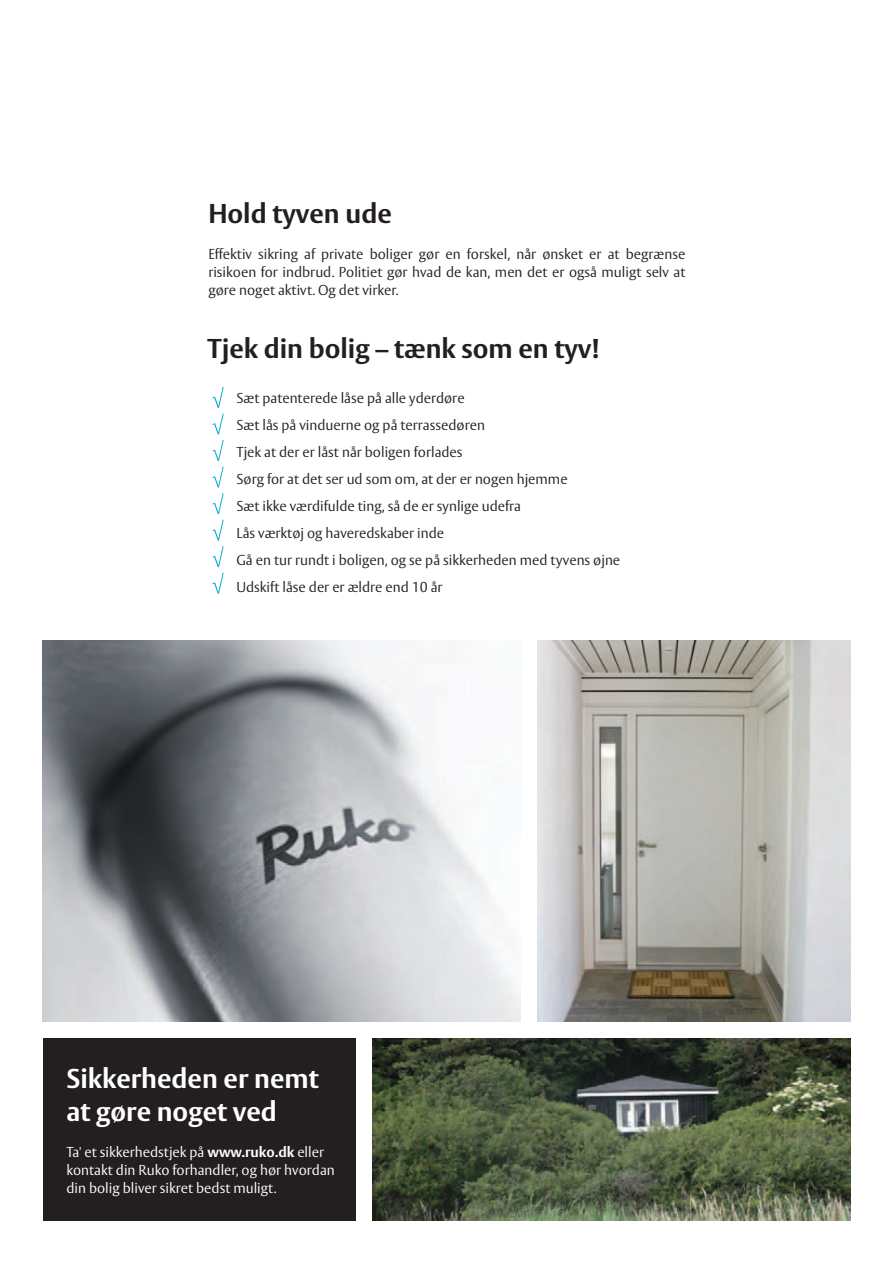
<style>
.page{position:relative;width:893px;height:1263px;background:#fff}
.page>*{position:absolute;margin:0;border:0;box-sizing:border-box;transform-origin:0 0}
.t1{font:700 27px "ASSA Vesta";color:#231f20}
.t2{font:700 27px/32.4px "ASSA Vesta";color:#fff}
.t3{font:300 14.25px/27px "ASSA Vesta";color:#231f20;text-align:justify}
.t4{font:300 14.25px/18px "ASSA Vesta";color:#fff}
.s1{font-weight:700}
</style>
<div class="page">
<div style="left:43px;top:1038px;width:312px;height:182px;background:#231f20"></div>
<img style="left:372px;top:1038px;width:478px;height:182px">
<img style="left:537px;top:640px;width:313px;height:381px">
<img style="left:43px;top:640px;width:477px;height:381px">
<svg style="left:212px;top:387px;width:12px;height:47px"></svg>
<svg style="left:212px;top:440px;width:12px;height:21px"></svg>
<svg style="left:212px;top:467px;width:12px;height:20px"></svg>
<svg style="left:212px;top:520px;width:12px;height:47px"></svg>
<svg style="left:212px;top:493px;width:12px;height:21px"></svg>
<svg style="left:212px;top:573px;width:12px;height:21px"></svg>
<h1 class="t1" style="left:208px;top:197px;width:185px">Hold tyven ude</h1>
<p class="t3" style="left:208px;top:246px;width:479px;line-height:18px">Effektiv sikring af private boliger gør en forskel, når ønsket er at begrænse risikoen for indbrud. Politiet gør hvad de kan, men det er også muligt selv at gøre noget aktivt. Og det virker.</p>
<h1 class="t1" style="left:207px;top:332px;width:394px">Tjek din bolig – tænk som en tyv!</h1>
<p class="t3" style="left:236px;top:385px;width:385px;text-align:left">Sæt patenterede låse på alle yderdøre<br>Sæt lås på vinduerne og på terrassedøren<br>Tjek at der er låst når boligen forlades<br>Sørg for at det ser ud som om, at der er nogen hjemme<br>Sæt ikke værdifulde ting, så de er synlige udefra<br>Lås værktøj og haveredskaber inde<br>Gå en tur rundt i boligen, og se på sikkerheden med tyvens øjne Udskift låse der er ældre end 10 år</p>
<h1 class="t2" style="left:66px;top:1063px;width:254px">Sikkerheden er nemt at gøre noget ved</h1>
<p class="t4" style="left:66px;top:1143px;width:270px">Ta' et sikkerhedstjek på <span class="s1">www.ruko.dk</span> eller kontakt din Ruko forhandler, og hør hvordan din bolig bliver sikret bedst muligt.</p>
</div>
